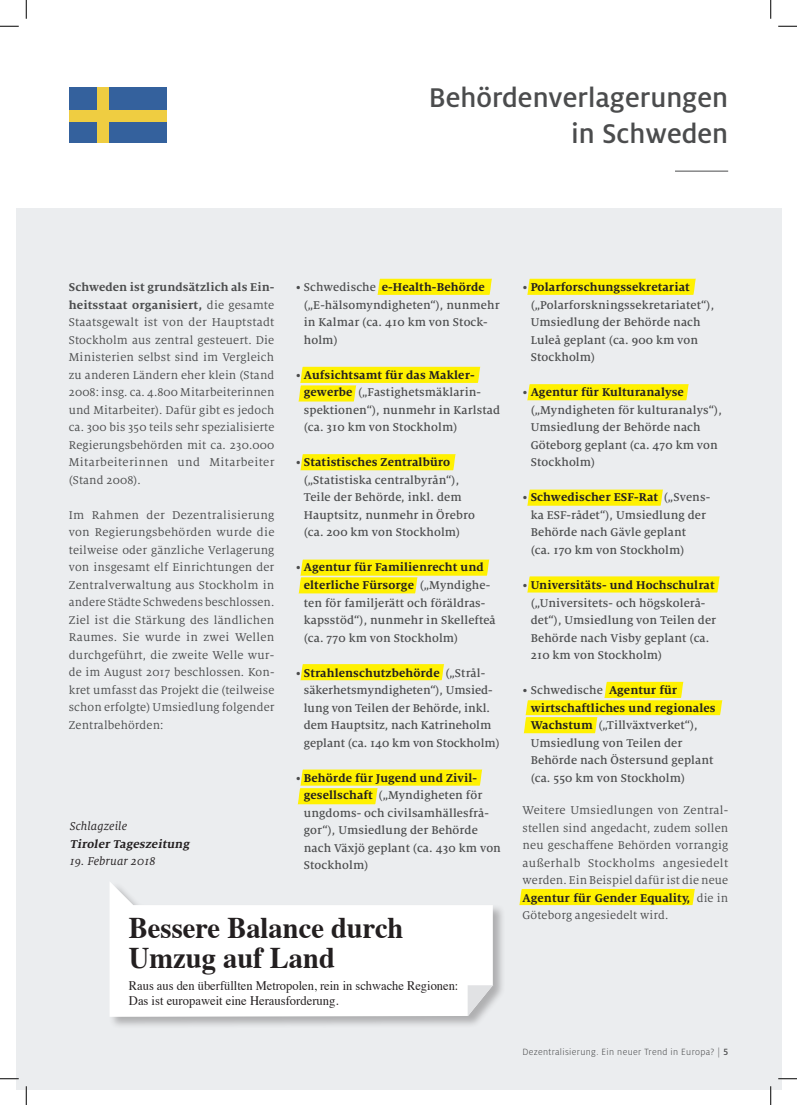
<style>
.page{position:relative;width:797px;height:1105px;background:#fff}
.page>*{position:absolute;margin:0;border:0;box-sizing:border-box;transform-origin:0 0}
.t1{font:700 30px/30px "Times";color:#231f20;scale:.95 1}
.t2{font:500 30px/36px "Milo OT";color:#4b4c4d;text-align:right}
.t3{font:13.12px/15px "Times";color:#231f20;scale:.95 1}
.t4{font:500 12.5px/17.5px "Milo Serif Pro";letter-spacing:.01em;color:#4b4c4d}
.t5{font:12.5px/17.5px "Milo Serif Pro";letter-spacing:.01em;color:#4b4c4d;text-align:justify}
.t6{font:italic 12.5px "Milo Serif Pro";letter-spacing:.01em;color:#231f20}
.t7{font:italic 700 12.5px "Milo Serif Pro";color:#231f20}
.t8{font:300 10px "Milo OT";letter-spacing:.035em;color:#4b4c4d}
.s1{font-weight:700}
.s2{font-weight:700;color:#231f20}
.s3{font-weight:500}
</style>
<div class="page">
<div style="left:16px;top:208px;width:765px;height:881px;background:#ebedef"></div>
<div style="left:108px;top:881px;width:397px;height:148px;background:#231f20;opacity:.3"></div>
<svg style="left:110px;top:881px;width:383px;height:136px;fill:#fff"></svg>
<svg style="left:467px;top:985px;width:26px;height:31px"></svg>
<svg style="left:377px;top:279px;width:115px;height:16px;background:#fef008"></svg>
<svg style="left:298px;top:367px;width:182px;height:34px"></svg>
<svg style="left:300px;top:454px;width:156px;height:16px;background:#fef008"></svg>
<svg style="left:298px;top:560px;width:191px;height:33px"></svg>
<svg style="left:300px;top:664px;width:144px;height:16px;background:#fef007"></svg>
<svg style="left:297px;top:769px;width:185px;height:35px"></svg>
<svg style="left:527px;top:279px;width:169px;height:16px;background:#fef006"></svg>
<svg style="left:527px;top:384px;width:162px;height:16px;background:#fef007"></svg>
<svg style="left:527px;top:490px;width:136px;height:16px;background:#fef009"></svg>
<svg style="left:527px;top:576px;width:193px;height:16px;background:#fef00a"></svg>
<svg style="left:523px;top:682px;width:199px;height:51px"></svg>
<div style="left:519px;top:889px;width:176px;height:16px;background:#fff101"></div>
<hr style="left:675px;top:171px;width:53px;height:1px;background:#4b4c4d">
<div style="left:69px;top:87px;width:97px;height:56px;background:#34619d"></div>
<div style="left:97px;top:87px;width:12px;height:56px;background:#efcd41"></div>
<div style="left:69px;top:110px;width:97px;height:12px;background:#efcd41"></div>
<svg style="left:0;top:25px;width:19px;height:2px"></svg>
<svg style="left:778px;top:25px;width:19px;height:2px"></svg>
<svg style="left:0;top:1078px;width:19px;height:1px"></svg>
<svg style="left:778px;top:1078px;width:19px;height:1px"></svg>
<svg style="left:25px;top:0;width:2px;height:19px"></svg>
<svg style="left:25px;top:1086px;width:2px;height:19px"></svg>
<svg style="left:770px;top:0;width:1px;height:19px"></svg>
<svg style="left:770px;top:1086px;width:1px;height:19px"></svg>
<h1 class="t2" style="left:428px;top:80px;width:301px">Behördenverlagerungen in Schweden</h1>
<p class="t5" style="left:69px;top:279px;width:207px"><span class="s1">Schweden ist grundsätzlich als Ein&shy;heitsstaat organisiert,</span> die gesamte Staatsgewalt ist von der Hauptstadt Stockholm aus zentral gesteuert. Die Ministerien selbst sind im Vergleich zu anderen Ländern eher klein (Stand 2008: insg. ca. 4.800 Mitarbeiterinnen und Mitarbeiter). Dafür gibt es jedoch ca. 300 bis 350 teils sehr spezialisierte Regierungsbehörden mit ca. 230.000<br>Mitarbeiterinnen und Mitarbeiter (Stand 2008).</p>
<p class="t5" style="left:69px;top:506px;width:207px">Im Rahmen der Dezentralisierung von Regierungsbehörden wurde die teilweise oder gänzliche Verlagerung von insgesamt elf Einrichtungen der Zentralverwaltung aus Stockholm in andere Städte Schwedens beschlossen.<br>Ziel ist die Stärkung des ländlichen Raumes. Sie wurde in zwei Wellen durchgeführt, die zweite Welle wur&shy;de im August 2017 beschlossen. Kon&shy;kret umfasst das Projekt die (teilweise schon erfolgte) Umsiedlung folgender Zentralbehörden:</p>
<p class="t6" style="left:70px;top:819px;width:59px">Schlagzeile</p>
<p class="t7" style="left:70px;top:836px;width:123px">Tiroler Tageszeitung</p>
<p class="t6" style="left:70px;top:854px;width:87px">19. Februar 2018</p>
<p class="t4" style="left:304px;top:279px;width:197px;text-indent:-8px">• Schwedische <span class="s2">e-Health-Behörde </span>(„E-hälsomyndigheten“), nunmehr in Kalmar (ca. 410 km von Stock&shy;holm)</p>
<p class="t4" style="left:304px;top:366px;width:198px;text-indent:-8px">• <span class="s2">Aufsichtsamt für das Makler&shy;gewerbe</span> („Fastighetsmäklarin&shy;spektionen“), nunmehr in Karlstad (ca. 310 km von Stockholm)</p>
<p class="t4" style="left:304px;top:454px;width:173px;text-indent:-8px">• <span class="s2">Statistisches Zentralbüro </span>(„Statistiska centralbyrån“),<br>Teile der Behörde, inkl. dem<br>Hauptsitz, nunmehr in Örebro (ca. 200 km von Stockholm)</p>
<p class="t4" style="left:304px;top:559px;width:193px;text-indent:-8px">• <span class="s2">Agentur für Familienrecht und elterliche Fürsorge</span> („Myndighe&shy;ten för familjerätt och föräldras&shy;kapsstöd“), nunmehr in Skellefteå (ca. 770 km von Stockholm)</p>
<p class="t4" style="left:304px;top:664px;width:197px;text-indent:-8px">• <span class="s2">Strahlenschutzbehörde</span> („Strål&shy;säkerhetsmyndigheten“), Umsied&shy;lung von Teilen der Behörde, inkl. dem Hauptsitz, nach Katrineholm geplant (ca. 140 km von Stockholm)</p>
<p class="t4" style="left:304px;top:769px;width:199px;text-indent:-8px">• <span class="s2">Behörde für Jugend und Zivil&shy;gesellschaft</span> („Myndigheten för ungdoms- och civilsamhällesfrå&shy;gor“), Umsiedlung der Behörde nach Växjö geplant (ca. 430 km von<br>Stockholm)</p>
<h1 class="t1" style="left:129px;top:909px;width:290px">Bessere Balance durch<br>Umzug auf Land</h1>
<p class="t3" style="left:129px;top:977px;width:348px">Raus aus den überfüllten Metropolen, rein in schwache Regionen:<br>Das ist europaweit eine Herausforderung.</p>
<p class="t4" style="left:530px;top:279px;width:185px;text-indent:-8px">• <span class="s2">Polarforschungssekretariat </span>(„Polarforskningssekretariatet“),<br>Umsiedlung der Behörde nach<br>Luleå geplant (ca. 900 km von<br>Stockholm)</p>
<p class="t4" style="left:530px;top:384px;width:193px;text-indent:-8px">• <span class="s2">Agentur für Kulturanalyse </span>(„Myndigheten för kulturanalys“),<br>Umsiedlung der Behörde nach<br>Göteborg geplant (ca. 470 km von<br>Stockholm)</p>
<p class="t4" style="left:530px;top:489px;width:181px;text-indent:-8px">• <span class="s2">Schwedischer ESF-Rat</span> („Svens&shy;ka ESF-rådet“), Umsiedlung der<br>Behörde nach Gävle geplant<br>(ca. 170 km von Stockholm)</p>
<p class="t4" style="left:530px;top:576px;width:187px;text-indent:-8px">• <span class="s2">Universitäts- und Hochschulrat </span>(„Universitets- och högskolerå&shy;det“), Umsiedlung von Teilen der<br>Behörde nach Visby geplant (ca.<br>210 km von Stockholm)</p>
<p class="t4" style="left:530px;top:681px;width:186px;text-indent:-8px">• Schwedische <span class="s2">Agentur für wirtschaftliches und regionales<br>Wachstum</span> („Tillväxtverket“),<br>Umsiedlung von Teilen der<br>Behörde nach Östersund geplant (ca. 550 km von Stockholm)</p>
<p class="t5" style="left:522px;top:801px;width:207px">Weitere Umsiedlungen von Zentral&shy;stellen sind angedacht, zudem sollen neu geschaffene Behörden vorrangig außerhalb Stockholms angesiedelt werden. Ein Beispiel dafür ist die neue <span class="s2">Agentur für Gender Equality,</span> die in Göteborg angesiedelt wird.</p>
<p class="t8" style="left:522px;top:1046px;width:207px">Dezentralisierung. Ein neuer Trend in Europa? | <span class="s3">5</span></p>
</div>
